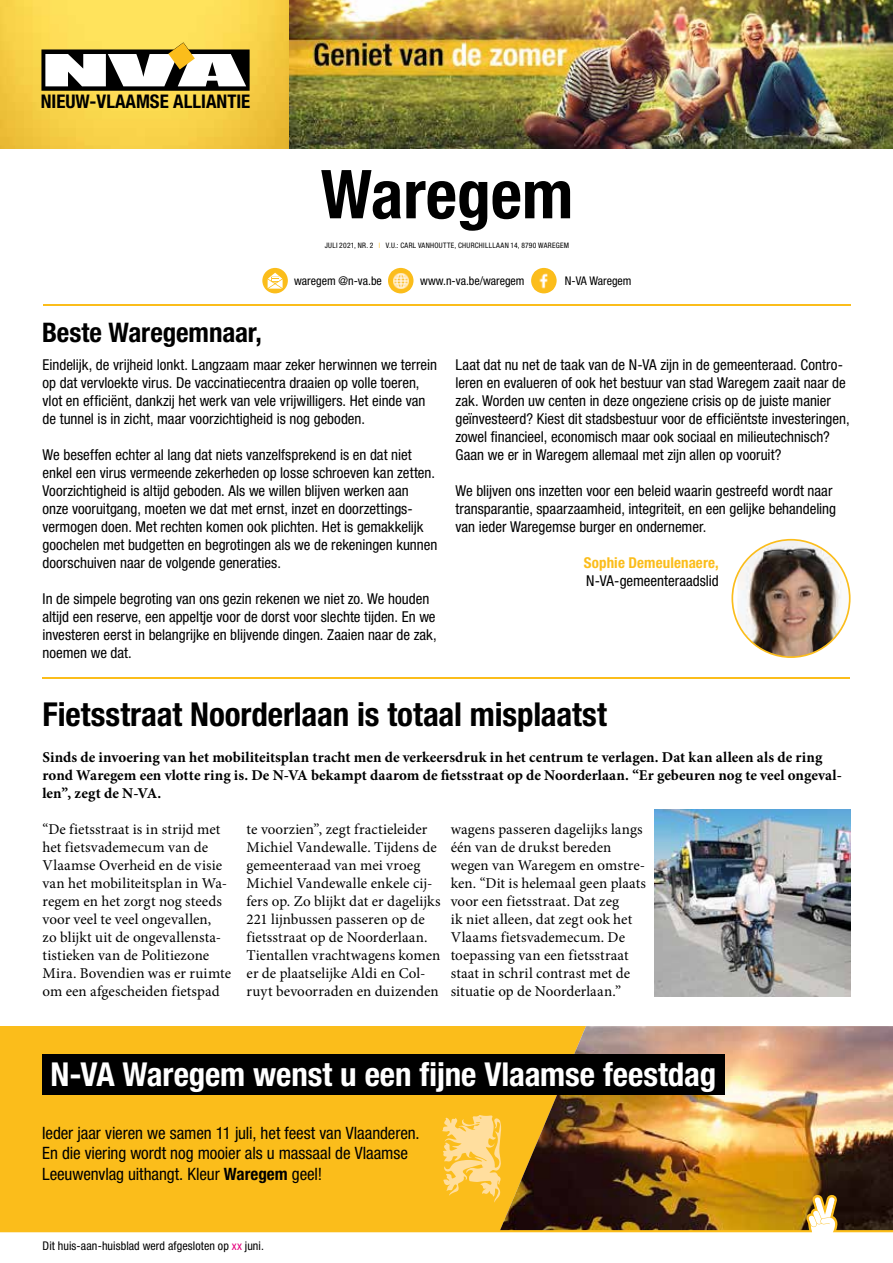
<style>
.page{position:relative;width:893px;height:1263px;background:#fff}
.page>*{position:absolute;margin:0;border:0;box-sizing:border-box;transform-origin:0 0}
.t1{font:700 condensed 67.5px "Helvetica Neue LT Std";color:#000}
.t2{font:700 condensed 33px "Helvetica Neue LT Std";letter-spacing:-.005em;color:#000}
.t3{font:700 condensed 33px "Helvetica Neue LT Std";letter-spacing:-.005em;color:#fff}
.t4{font:700 condensed 27px "Helvetica Neue LT Std";letter-spacing:-.005em;color:#000}
.t5{font:700 condensed 18.9px "Helvetica Neue LT Std";color:#000}
.t6{font:condensed 17.1px/20.4px "Helvetica Neue LT Std";letter-spacing:-.005em;color:#000}
.t7{font:condensed 15px/18px "Helvetica Neue LT Std";color:#000}
.t8{font:15px/18px "Minion Pro";letter-spacing:.005em;color:#000}
.t9{font:700 15px/18px "Minion Pro";color:#000}
.t10{font:700 condensed 15px "Helvetica Neue LT Std";letter-spacing:.005em;color:#fbbd1b}
.t11{font:condensed 12px "Helvetica Neue LT Std";color:#000}
.t12{font:condensed 7.5px "Helvetica Neue LT Std";letter-spacing:.035em;color:#000}
.s1{font-weight:300;color:#fbbd1b}
.s2{font-weight:700}
.s3{color:#e6007d}
</style>
<div class="page">
<hr style="left:43px;top:677px;width:807px;height:2px;background:#fbbd1b">
<div style="left:0;top:1026px;width:893px;height:205px;background:#fbbd1b"></div>
<img style="left:500px;top:1026px;width:393px;height:89px">
<div style="left:42px;top:1054px;width:683px;height:40px;background:#000"></div>
<img style="left:731px;top:539px;width:119px;height:119px">
<img style="left:654px;top:809px;width:196px;height:187px">
<div style="left:262px;top:268px;width:26px;height:25px;background:#fbbd1b;border-radius:50%"></div>
<svg style="left:268px;top:273px;width:15px;height:16px"></svg>
<div style="left:531px;top:268px;width:26px;height:25px;background:#fbbd1b;border-radius:50%"></div>
<img style="left:534px;top:271px;width:19px;height:19px">
<div style="left:388px;top:268px;width:25px;height:25px;background:#fbbd1b;border-radius:50%"></div>
<img style="left:391px;top:271px;width:19px;height:19px">
<hr style="left:43px;top:305px;width:807px;height:1px;background:#fbbd1b">
<img style="left:0;top:1115px;width:893px;height:117px">
<img style="left:0;top:0;width:289px;height:149px">
<svg style="left:41px;top:42px;width:209px;height:49px"></svg>
<img style="left:289px;top:0;width:604px;height:149px">
<p class="t5" style="left:41px;top:90px;width:211px">NIEUW-VLAAMSE ALLIANTIE</p>
<h1 class="t1" style="left:321px;top:153px;width:254px">Waregem</h1>
<p class="t12" style="left:325px;top:241px;width:246px">JULI 2021, NR. 2 <span class="s1">I</span> V.U.: CARL VANHOUTTE, CHURCHILLLAAN 14, 8790 WAREGEM</p>
<p class="t11" style="left:294px;top:274px;width:89px">waregem @n-va.be</p>
<p class="t11" style="left:420px;top:274px;width:106px">www.n-va.be/waregem</p>
<p class="t11" style="left:565px;top:274px;width:68px">N-VA Waregem</p>
<h3 class="t4" style="left:42px;top:316px;width:221px">Beste Waregemnaar,</h3>
<p class="t7" style="left:43px;top:355px;width:396px">Eindelijk, de vrijheid lonkt. Langzaam maar zeker herwinnen we terrein op dat vervloekte virus. De vaccinatiecentra draaien op volle toeren, vlot en efficiënt, dankzij het werk van vele vrijwilligers. Het einde van de tunnel is in zicht, maar voorzichtigheid is nog geboden.</p>
<p class="t7" style="left:43px;top:445px;width:396px">We beseffen echter al lang dat niets vanzelfsprekend is en dat niet enkel een virus vermeende zekerheden op losse schroeven kan zetten.<br>Voorzichtigheid is altijd geboden. Als we willen blijven werken aan onze vooruitgang, moeten we dat met ernst, inzet en doorzettings&shy;vermogen doen. Met rechten komen ook plichten. Het is gemakkelijk goochelen met budgetten en begrotingen als we de rekeningen kunnen doorschuiven naar de volgende generaties.</p>
<p class="t7" style="left:43px;top:589px;width:396px">In de simpele begroting van ons gezin rekenen we niet zo. We houden altijd een reserve, een appeltje voor de dorst voor slechte tijden. En we investeren eerst in belangrijke en blijvende dingen. Zaaien naar de zak, noemen we dat.</p>
<p class="t7" style="left:455px;top:355px;width:396px">Laat dat nu net de taak van de N-VA zijn in de gemeenteraad. Contro&shy;leren en evalueren of ook het bestuur van stad Waregem zaait naar de zak. Worden uw centen in deze ongeziene crisis op de juiste manier geïnvesteerd? Kiest dit stadsbestuur voor de efficiëntste investeringen, zowel financieel, economisch maar ook sociaal en milieutechnisch?<br>Gaan we er in Waregem allemaal met zijn allen op vooruit?</p>
<p class="t7" style="left:455px;top:481px;width:382px">We blijven ons inzetten voor een beleid waarin gestreefd wordt naar transparantie, spaarzaamheid, integriteit, en een gelijke behandeling van ieder Waregemse burger en ondernemer.</p>
<p class="t10" style="left:584px;top:553px;width:136px">Sophie Demeulenaere,</p>
<p class="t7" style="left:586px;top:571px;width:134px">N-VA-gemeenteraadslid</p>
<h2 class="t2" style="left:43px;top:694px;width:566px">Fietsstraat Noorderlaan is totaal misplaatst</h2>
<p class="t9" style="left:43px;top:748px;width:801px">Sinds de invoering van het mobiliteitsplan tracht men de verkeersdruk in het centrum te verlagen. Dat kan alleen als de ring rond Waregem een vlotte ring is. De N-VA bekampt daarom de etsstraat op de Noorderlaan. “Er gebeuren nog te veel ongeval&shy;len”, zegt de N-VA.</p>
<p class="t8" style="left:43px;top:820px;width:190px">“De fietsstraat is in strijd met het fietsvademecum van de<br>Vlaamse Overheid en de visie van het mobiliteitsplan in Wa&shy;regem en het zorgt nog steeds voor veel te veel ongevallen,<br>zo blijkt uit de ongevallensta&shy;tistieken van de Politiezone<br>Mira. Bovendien was er ruimte om een afgescheiden fietspad</p>
<p class="t8" style="left:247px;top:820px;width:195px">te voorzien”, zegt fractieleider<br>Michiel Vandewalle. Tijdens de gemeenteraad van mei vroeg<br>Michiel Vandewalle enkele cij&shy;fers op. Zo blijkt dat er dagelijks<br>221 lijnbussen passeren op de fietsstraat op de Noorderlaan.<br>Tientallen vrachtwagens komen er de plaatselijke Aldi en Col&shy;ruyt bevoorraden en duizenden</p>
<p class="t8" style="left:451px;top:820px;width:197px">wagens passeren dagelijks langs één van de drukst bereden wegen van Waregem en omstre&shy;ken. “Dit is helemaal geen plaats voor een fietsstraat. Dat zeg<br>ik niet alleen, dat zegt ook het<br>Vlaams fietsvademecum. De toepassing van een fietsstraat staat in schril contrast met de situatie op de Noorderlaan.”</p>
<h2 class="t3" style="left:51px;top:1054px;width:667px">N-VA Waregem wenst u een fijne Vlaamse feestdag</h2>
<p class="t6" style="left:42px;top:1122px;width:379px">Ieder jaar vieren we samen 11 juli, het feest van Vlaanderen.<br>En die viering wordt nog mooier als u massaal de Vlaamse<br>Leeuwenvlag uithangt. Kleur <span class="s2">Waregem</span> geel!</p>
<p class="t11" style="left:43px;top:1239px;width:223px">Dit huis-aan-huisblad werd afgesloten op <span class="s3">xx</span> juni.</p>
</div>
